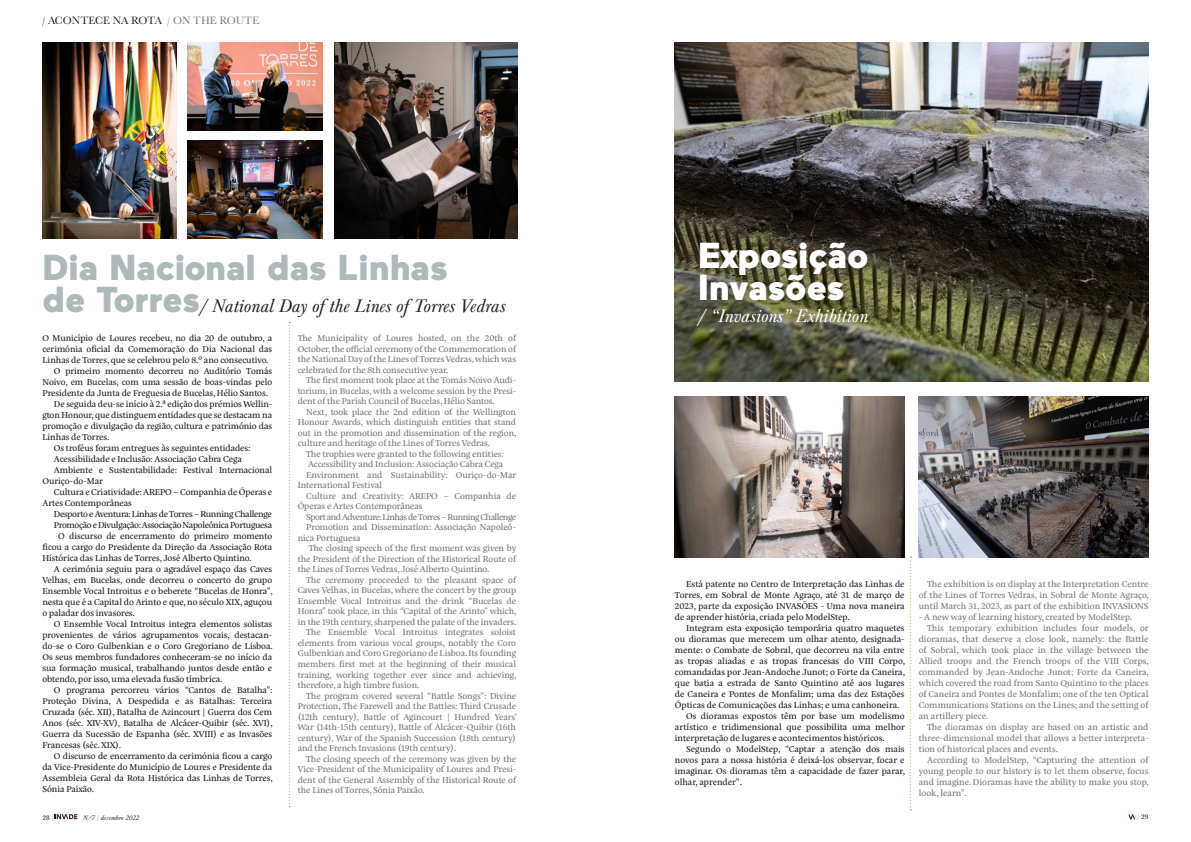
<style>
.page{position:relative;width:1191px;height:842px;background:#fff}
.page>*{position:absolute;margin:0;border:0;box-sizing:border-box;transform-origin:0 0}
.t1{font:900 36px "Maax";color:#aeb9bb}
.t2{font:900 36px/32px "Maax";color:#fff}
.t3{font:italic 19px "Baskerville URW";color:#231f20}
.t4{font:italic 19px "Baskerville URW";color:#fff}
.t5{font:11px "Baskerville URW";color:#231f20}
.Normal_ENG{font:8.7px/10.5px "Eskorte Latin";letter-spacing:-.01em;color:#75797b;text-align:justify}
.t6{font:8.7px/11px "Eskorte Latin";letter-spacing:-.01em;color:#231f20;text-align:justify}
.t7{font:8.7px "Eskorte Latin";letter-spacing:-.04em;color:#231f20}
.Normal_ENG-2{font:8.7px "Eskorte Latin";letter-spacing:-.06em;color:#75797b}
.t8{font:italic 7px "Baskerville URW";color:#231f20}
.t9{font:500 7px "Baskerville URW";color:#231f20}
.s1{color:#75797b}
.s2{font-family:"Maax";font-weight:900;font-style:normal;font-size:36px;color:#aeb9bb}
.s3{font-family:"Laca";font-weight:200}
.s4{font-family:"Laca";font-weight:200;font-style:normal}
</style>
<div class="page">
<img style="left:334px;top:43px;width:183px;height:196px">
<img style="left:43px;top:43px;width:134px;height:196px">
<img style="left:188px;top:43px;width:134px;height:87px">
<img style="left:188px;top:141px;width:134px;height:98px">
<img style="left:675px;top:397px;width:229px;height:160px">
<img style="left:918px;top:397px;width:230px;height:160px">
<img style="left:675px;top:43px;width:473px;height:338px">
<svg style="left:289px;top:322px;width:1px;height:485px"></svg>
<svg style="left:909px;top:557px;width:2px;height:253px"></svg>
<svg style="left:55px;top:814px;width:22px;height:5px"></svg>
<svg style="left:1128px;top:814px;width:7px;height:5px"></svg>
<p class="t5" style="left:43px;top:13px;width:218px">/ ACONTECE NA ROTA <span class="s1">/ ON THE ROUTE</span></p>
<p class="t1" style="left:43px;top:247px;width:406px">Dia Nacional das Linhas</p>
<p class="t3" style="left:43px;top:295px;width:464px"><span class="s2">de Torres</span>/ National Day of the Lines of Torres Vedras</p>
<p class="t6" style="left:43px;top:333px;width:231px">O Município de Loures recebeu, no dia 20 de outubro, a cerimónia oficial da Comemoração do Dia Nacional das Linhas de Torres, que se celebrou pelo 8.º ano consecutivo.</p>
<p class="t6" style="left:43px;top:366px;width:231px;text-indent:11px">O primeiro momento decorreu no Auditório Tomás Noivo, em Bucelas, com uma sessão de boas-vindas pelo Presidente da Junta de Freguesia de Bucelas, Hélio Santos.</p>
<p class="t6" style="left:43px;top:399px;width:231px;text-indent:11px">De seguida deu-se início à 2.ª edição dos prémios Wellin&shy;gton Honour, que distinguem entidades que se destacam na promoção e divulgação da região, cultura e património das Linhas de Torres.</p>
<p class="t6" style="left:54px;top:443px;width:198px">Os troféus foram entregues às seguintes entidades:</p>
<p class="t6" style="left:54px;top:454px;width:189px">Acessibilidade e Inclusão: Associação Cabra Cega</p>
<p class="t6" style="left:43px;top:465px;width:231px;text-indent:11px">Ambiente e Sustentabilidade: Festival Internacional<br>Ouriço-do-Mar</p>
<p class="t6" style="left:43px;top:487px;width:231px;text-indent:11px">Cultura e Criatividade: AREPO – Companhia de Óperas e<br>Artes Contemporâneas</p>
<p class="t7" style="left:54px;top:509px;width:219px">Desporto e Aventura: Linhas de Torres – Running Challenge</p>
<p class="t7" style="left:54px;top:520px;width:220px">Promoção e Divulgação: Associação Napoleónica Portuguesa</p>
<p class="t6" style="left:43px;top:531px;width:231px;text-indent:16px">O discurso de encerramento do primeiro momento ficou a cargo do Presidente da Direção da Associação Rota Histórica das Linhas de Torres, José Alberto Quintino.</p>
<p class="t6" style="left:43px;top:564px;width:232px;text-indent:11px">A cerimónia seguiu para o agradável espaço das Caves Velhas, em Bucelas, onde decorreu o concerto do grupo Ensemble Vocal Introitus e o beberete “Bucelas de Honra”, nesta que é a Capital do Arinto e que, no século XIX, aguçou o paladar dos invasores.</p>
<p class="t6" style="left:43px;top:619px;width:232px;text-indent:11px">O Ensemble Vocal Introitus integra elementos solistas provenientes de vários agrupamentos vocais, destacan&shy;do-se o Coro Gulbenkian e o Coro Gregoriano de Lisboa.<br>Os seus membros fundadores conheceram-se no início da sua formação musical, trabalhando juntos desde então e obtendo, por isso, uma elevada fusão tímbrica.</p>
<p class="t6" style="left:43px;top:685px;width:232px;text-indent:11px">O programa percorreu vários “Cantos de Batalha”:<br>Proteção Divina, A Despedida e as Batalhas: Terceira Cruzada (séc. XII), Batalha de Azincourt | Guerra dos Cem Anos (séc. XIV-XV), Batalha de Alcácer-Quibir (séc. XVI), Guerra da Sucessão de Espanha (séc. XVIII) e as Invasões Francesas (séc. XIX).</p>
<p class="t6" style="left:43px;top:751px;width:232px;text-indent:11px">O discurso de encerramento da cerimónia ficou a cargo da Vice-Presidente do Município de Loures e Presidente da Assembleia Geral da Rota Histórica das Linhas de Torres, Sónia Paixão.</p>
<p class="Normal_ENG" style="left:298px;top:333px;width:220px">The Municipality of Loures hosted, on the 20th of October, the official ceremony of the Commemoration of the National Day of the Lines of Torres Vedras, which was celebrated for the 8th consecutive year.</p>
<p class="Normal_ENG" style="left:298px;top:375px;width:220px;text-indent:8px">The first moment took place at the Tomás Noivo Audi&shy;torium, in Bucelas, with a welcome session by the Presi&shy;dent of the Parish Council of Bucelas, Hélio Santos.</p>
<p class="Normal_ENG" style="left:298px;top:407px;width:220px;text-indent:8px">Next, took place the 2nd edition of the Wellington Honour Awards, which distinguish entities that stand out in the promotion and dissemination of the region, culture and heritage of the Lines of Torres Vedras.</p>
<p class="Normal_ENG" style="left:306px;top:449px;width:199px">The trophies were granted to the following entities:</p>
<p class="Normal_ENG" style="left:308px;top:459px;width:197px">Accessibility and Inclusion: Associação Cabra Cega</p>
<p class="Normal_ENG" style="left:298px;top:470px;width:220px;text-indent:8px">Environment and Sustainability: Ouriço-do-Mar<br>International Festival</p>
<p class="Normal_ENG" style="left:298px;top:491px;width:220px;text-indent:8px">Culture and Creativity: AREPO – Companhia de<br>Óperas e Artes Contemporâneas</p>
<p class="Normal_ENG-2" style="left:306px;top:512px;width:211px">Sport and Adventure: Linhas de Torres – Running Challenge</p>
<p class="Normal_ENG" style="left:298px;top:522px;width:220px;text-indent:8px">Promotion and Dissemination: Associação Napoleó&shy;nica Portuguesa</p>
<p class="Normal_ENG" style="left:298px;top:543px;width:220px;text-indent:11px">The closing speech of the first moment was given by the President of the Direction of the Historical Route of the Lines of Torres Vedras, José Alberto Quintino.</p>
<p class="Normal_ENG" style="left:298px;top:575px;width:220px;text-indent:8px">The ceremony proceeded to the pleasant space of Caves Velhas, in Bucelas, where the concert by the group Ensemble Vocal Introitus and the drink “Bucelas de Honra” took place, in this “Capital of the Arinto” which, in the 19th century, sharpened the palate of the invaders.</p>
<p class="Normal_ENG" style="left:298px;top:627px;width:220px;text-indent:8px">The Ensemble Vocal Introitus integrates soloist elements from various vocal groups, notably the Coro Gulbenkian and Coro Gregoriano de Lisboa. Its founding members first met at the beginning of their musical training, working together ever since and achieving, therefore, a high timbre fusion.</p>
<p class="Normal_ENG" style="left:298px;top:690px;width:220px;text-indent:8px">The program covered several “Battle Songs”: Divine Protection, The Farewell and the Battles: Third Crusade (12th century), Battle of Agincourt | Hundred Years' War (14th-15th century), Battle of Alcácer-Quibir (16th century), War of the Spanish Succession (18th century) and the French Invasions (19th century).</p>
<p class="Normal_ENG" style="left:298px;top:753px;width:220px;text-indent:8px">The closing speech of the ceremony was given by the Vice-President of the Municipality of Loures and Presi&shy;dent of the General Assembly of the Historical Route of the Lines of Torres, Sónia Paixão.</p>
<p class="t2" style="left:698px;top:240px;width:172px">Exposição<br>Invasões</p>
<p class="t4" style="left:698px;top:305px;width:172px">/ “Invasions” Exhibition</p>
<p class="t6" style="left:675px;top:578px;width:231px;text-indent:11px">Está patente no Centro de Interpretação das Linhas de Torres, em Sobral de Monte Agraço, até 31 de março de 2023, parte da exposição INVASÕES - Uma nova maneira de aprender história, criada pelo ModelStep.</p>
<p class="t6" style="left:675px;top:622px;width:232px;text-indent:11px">Integram esta exposição temporária quatro maquetes ou dioramas que merecem um olhar atento, designada&shy;mente: o Combate de Sobral, que decorreu na vila entre as tropas aliadas e as tropas francesas do VIII Corpo, comandadas por Jean-Andoche Junot; o Forte da Caneira, que batia a estrada de Santo Quintino até aos lugares de Caneira e Pontes de Monfalim; uma das dez Estações Ópticas de Comunicações das Linhas; e uma canhoneira.</p>
<p class="t6" style="left:675px;top:710px;width:231px;text-indent:11px">Os dioramas expostos têm por base um modelismo artístico e tridimensional que possibilita uma melhor interpretação de lugares e acontecimentos históricos.</p>
<p class="t6" style="left:675px;top:743px;width:232px;text-indent:11px">Segundo o ModelStep, “Captar a atenção dos mais novos para a nossa história é deixá-los observar, focar e imaginar. Os dioramas têm a capacidade de fazer parar, olhar, aprender”.</p>
<p class="Normal_ENG" style="left:918px;top:578px;width:232px;line-height:11px;text-indent:8px">The exhibition is on display at the Interpretation Centre of the Lines of Torres Vedras, in Sobral de Monte Agraço, until March 31, 2023, as part of the exhibition INVASIONS</p>
<p class="Normal_ENG" style="left:918px;top:612px;width:215px">- A new way of learning history, created by ModelStep.</p>
<p class="Normal_ENG" style="left:918px;top:622px;width:232px;line-height:11px;text-indent:8px">This temporary exhibition includes four models, or dioramas, that deserve a close look, namely: the Battle of Sobral, which took place in the village between the Allied troops and the French troops of the VIII Corps, commanded by Jean-Andoche Junot; Forte da Caneira, which covered the road from Santo Quintino to the places of Caneira and Pontes de Monfalim; one of the ten Optical Communications Stations on the Lines; and the setting of an artillery piece.</p>
<p class="Normal_ENG" style="left:918px;top:721px;width:231px;line-height:11px;text-indent:8px">The dioramas on display are based on an artistic and three-dimensional model that allows a better interpreta&shy;tion of historical places and events.</p>
<p class="Normal_ENG" style="left:918px;top:754px;width:232px;line-height:11px;text-indent:8px">According to ModelStep, “Capturing the attention of young people to our history is to let them observe, focus and imagine. Dioramas have the ability to make you stop, look, learn”.</p>
<p class="t9" style="left:43px;top:812px;width:13px">28 <span class="s3">/</span></p>
<p class="t8" style="left:83px;top:813px;width:58px">N.º7 <span class="s4">/</span> dezembro 2022</p>
<p class="t9" style="left:1136px;top:812px;width:13px"><span class="s3">/</span> 29</p>
</div>
